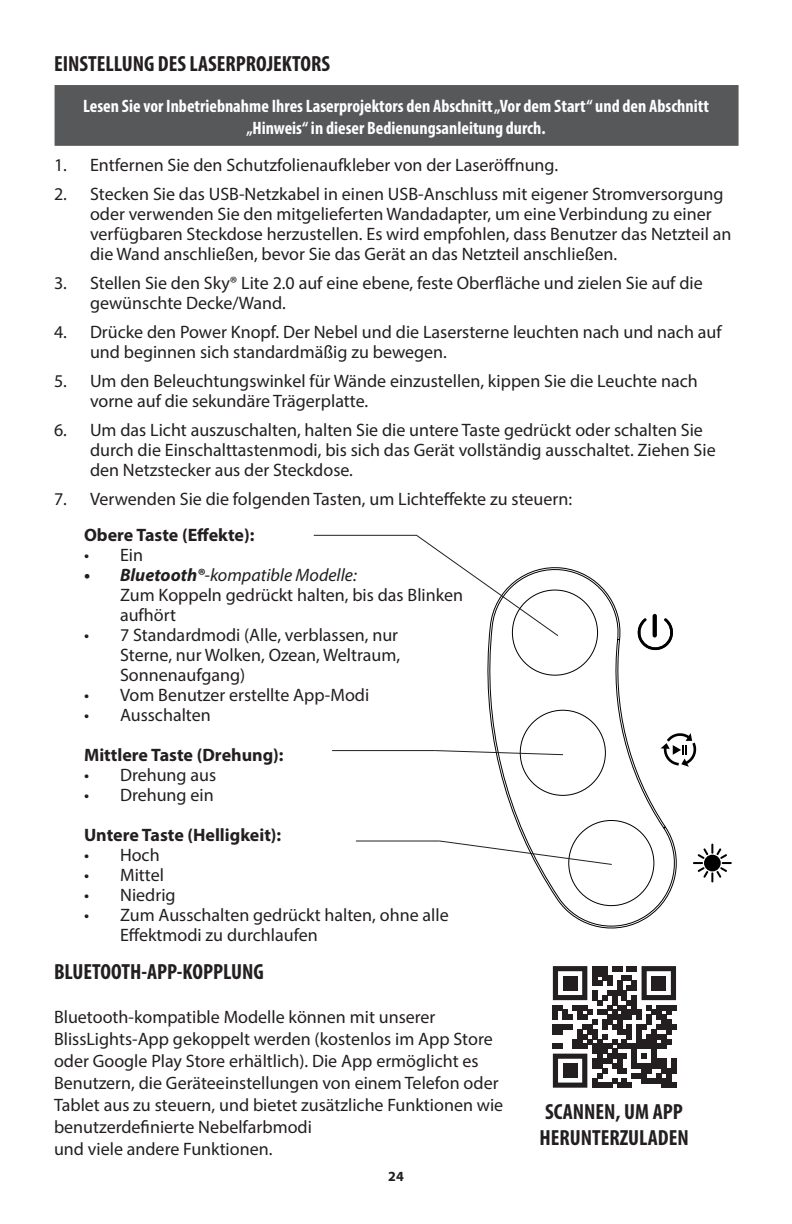
<style>
.page{position:relative;width:792px;height:1224px;background:#fff}
.page>*{position:absolute;margin:0;border:0;box-sizing:border-box;transform-origin:0 0}
.t1{font:700 condensed 22px/26.4px "Myriad Pro";color:#231f20}
.t2{font:18px/20px "Myriad Pro";color:#231f20}
.t3{font:700 condensed 18px/21.6px "Myriad Pro";color:#fff;text-align:center}
.t4{font:700 18px "Myriad Pro";color:#231f20}
.t5{font:700 14px "Myriad Pro";color:#231f20}
.s1{font-weight:700;font-style:italic}
.s2{font-style:italic}
</style>
<div class="page">
<div style="left:55px;top:85px;width:684px;height:61px;background:#57585a;border:2px solid #57585a"></div>
<svg style="left:553px;top:966px;width:123px;height:122px"></svg>
<div style="left:563px;top:976px;width:15px;height:14px;background:#231f20"></div>
<div style="left:651px;top:976px;width:15px;height:14px;background:#231f20"></div>
<div style="left:563px;top:1063px;width:15px;height:15px;background:#231f20"></div>
<svg style="left:487px;top:567px;width:190px;height:362px"></svg>
<svg style="left:693px;top:844px;width:39px;height:38px"></svg>
<svg style="left:636px;top:618px;width:38px;height:32px"></svg>
<svg style="left:653px;top:614px;width:4px;height:24px"></svg>
<svg style="left:661px;top:731px;width:36px;height:36px"></svg>
<svg style="left:415px;top:534px;width:144px;height:103px"></svg>
<hr style="left:332px;top:750px;width:103px;height:1px;background:#231f20">
<hr style="left:356px;top:841px;width:84px;height:1px;background:#231f20">
<svg style="left:438px;top:840px;width:175px;height:26px"></svg>
<svg style="left:434px;top:750px;width:130px;height:6px"></svg>
<hr style="left:314px;top:535px;width:103px;height:1px;background:#231f20">
<p class="t1" style="left:54px;top:50px;width:278px">EINSTELLUNG DES LASERPROJEKTORS</p>
<p class="t3" style="left:83px;top:95px;width:627px">Lesen Sie vor Inbetriebnahme Ihres Laserprojektors den Abschnitt „Vor dem Start“ und den Abschnitt „Hinweis“ in dieser Bedienungsanleitung durch.</p>
<p class="t2" style="left:54px;top:155px;width:506px">1. Entfernen Sie den Schutzfolienaufkleber von der Laseröffnung.</p>
<p class="t2" style="left:90px;top:184px;width:643px;text-indent:-36px">2. Stecken Sie das USB-Netzkabel in einen USB-Anschluss mit eigener Stromversorgung oder verwenden Sie den mitgelieferten Wandadapter, um eine Verbindung zu einer verfügbaren Steckdose herzustellen. Es wird empfohlen, dass Benutzer das Netzteil an die Wand anschließen, bevor Sie das Gerät an das Netzteil anschließen.</p>
<p class="t2" style="left:90px;top:273px;width:614px;text-indent:-36px">3. Stellen Sie den Sky® Lite 2.0 auf eine ebene, feste Oberfläche und zielen Sie auf die gewünschte Decke/Wand.</p>
<p class="t2" style="left:90px;top:322px;width:633px;text-indent:-36px">4. Drücke den Power Knopf. Der Nebel und die Lasersterne leuchten nach und nach auf und beginnen sich standardmäßig zu bewegen.</p>
<p class="t2" style="left:90px;top:371px;width:609px;text-indent:-36px">5. Um den Beleuchtungswinkel für Wände einzustellen, kippen Sie die Leuchte nach vorne auf die sekundäre Trägerplatte.</p>
<p class="t2" style="left:90px;top:420px;width:627px;text-indent:-36px">6. Um das Licht auszuschalten, halten Sie die untere Taste gedrückt oder schalten Sie durch die Einschalttastenmodi, bis sich das Gerät vollständig ausschaltet. Ziehen Sie den Netzstecker aus der Steckdose.</p>
<p class="t2" style="left:54px;top:489px;width:520px">7. Verwenden Sie die folgenden Tasten, um Lichteffekte zu steuern:</p>
<p class="t4" style="left:84px;top:523px;width:172px">Obere Taste (Effekte):</p>
<p class="t2" style="left:84px;top:545px;width:61px">• Ein</p>
<p class="t2" style="left:120px;top:565px;width:345px;text-indent:-36px"><span class="s1">• Bluetooth®</span><span class="s2">-kompatible Modelle:<br></span>Zum Koppeln gedrückt halten, bis das Blinken aufhört</p>
<p class="t2" style="left:120px;top:625px;width:282px;text-align:justify;text-indent:-36px">• 7 Standardmodi (Alle, verblassen, nur Sterne, nur Wolken, Ozean, Weltraum, Sonnenaufgang)</p>
<p class="t2" style="left:84px;top:685px;width:287px">• Vom Benutzer erstellte App-Modi</p>
<p class="t2" style="left:84px;top:705px;width:128px">• Ausschalten</p>
<p class="t4" style="left:84px;top:743px;width:201px">Mittlere Taste (Drehung):</p>
<p class="t2" style="left:84px;top:765px;width:134px">• Drehung aus</p>
<p class="t2" style="left:84px;top:785px;width:131px">• Drehung ein</p>
<p class="t4" style="left:84px;top:823px;width:199px">Untere Taste (Helligkeit):</p>
<p class="t2" style="left:84px;top:845px;width:77px">• Hoch</p>
<p class="t2" style="left:84px;top:865px;width:81px">• Mittel</p>
<p class="t2" style="left:84px;top:885px;width:93px">• Niedrig</p>
<p class="t2" style="left:120px;top:905px;width:330px;text-indent:-36px">• Zum Ausschalten gedrückt halten, ohne alle<br>Effektmodi zu durchlaufen</p>
<p class="t1" style="left:54px;top:958px;width:211px">BLUETOOTH-APP-KOPPLUNG</p>
<p class="t2" style="left:54px;top:1006px;width:451px;line-height:22px">Bluetooth-kompatible Modelle können mit unserer BlissLights-App gekoppelt werden (kostenlos im App Store oder Google Play Store erhältlich). Die App ermöglicht es Benutzern, die Geräteeinstellungen von einem Telefon oder Tablet aus zu steuern, und bietet zusätzliche Funktionen wie benutzerdefinierte Nebelfarbmodi</p>
<p class="t2" style="left:54px;top:1139px;width:220px">und viele andere Funktionen.</p>
<p class="t5" style="left:388px;top:1167px;width:17px">24</p>
<p class="t1" style="left:539px;top:1098px;width:151px">SCANNEN, UM APP<br>HERUNTERZULADEN</p>
</div>
